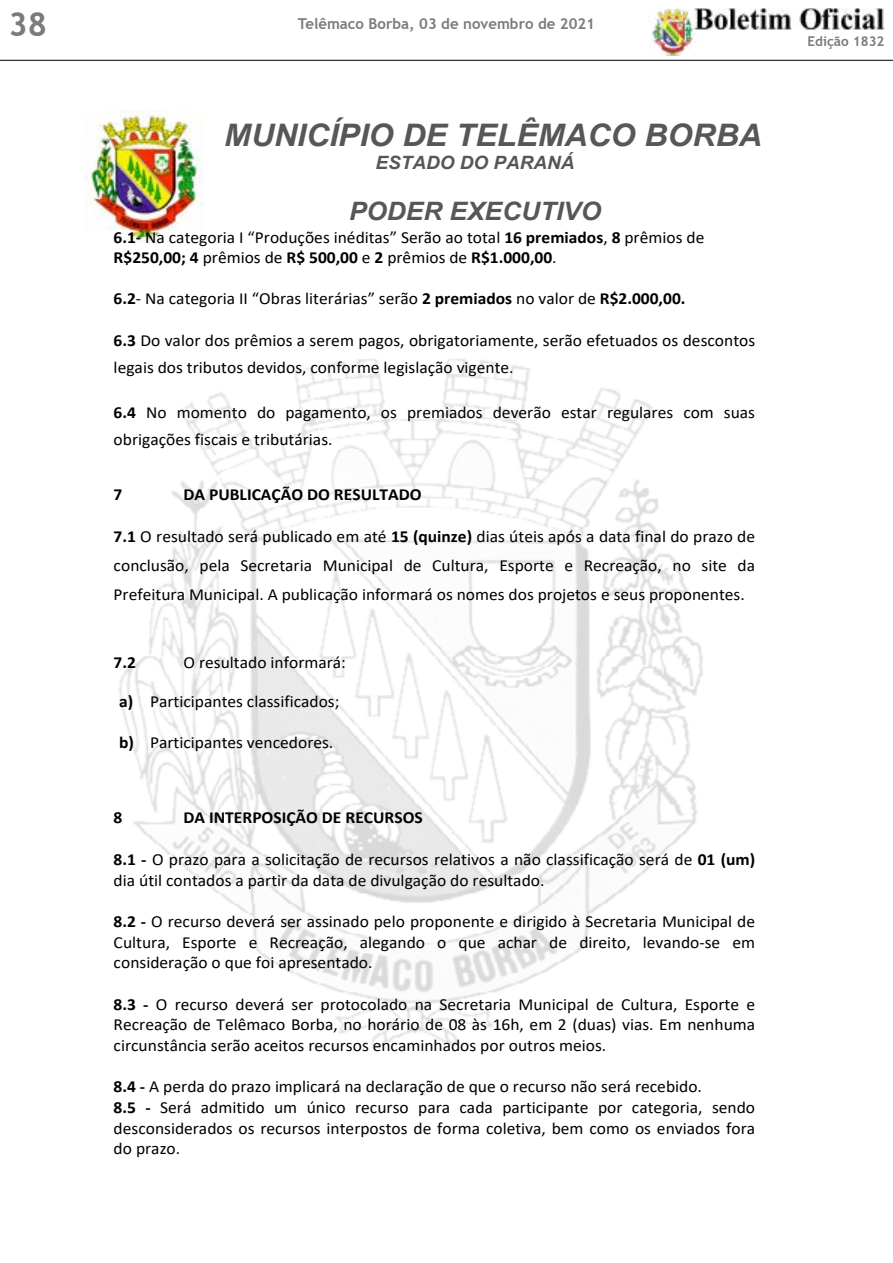
<style>
.page{position:relative;width:893px;height:1263px;background:#fff}
.page>*{position:absolute;margin:0;border:0;box-sizing:border-box;transform-origin:0 0}
.t1{font:700 33px "Trebuchet MS";color:#7c7b7b}
.t2{font:italic 700 31.05px "Arial";color:#575756}
.t3{font:italic 700 25.35px "Arial";color:#575756}
.t4{font:italic 700 18.3px "Arial";color:#575756}
.t5{font:16.95px/20.7px "Calibri";color:#000}
.t6{font:700 16.95px "Calibri";color:#000}
.t7{font:700 15px "Trebuchet MS";color:#7c7b7b}
.t8{font:700 13.5px "Trebuchet MS";color:#7c7b7b}
.s1{font-weight:700}
</style>
<div class="page">
<img style="left:652px;top:9px;width:44px;height:47px">
<img style="left:693px;top:8px;width:191px;height:21px">
<hr style="left:0;top:60px;width:893px;height:1px;background:#000">
<img style="left:85px;top:110px;width:119px;height:132px">
<img style="left:119px;top:359px;width:584px;height:689px">
<h1 class="t1" style="left:9px;top:3px;width:40px">38</h1>
<p class="t7" style="left:298px;top:14px;width:299px">Telêmaco Borba, 03 de novembro de 2021</p>
<h2 class="t2" style="left:224px;top:114px;width:539px">MUNICÍPIO DE TELÊMACO BORBA</h2>
<p class="t4" style="left:376px;top:151px;width:200px">ESTADO DO PARANÁ</p>
<h3 class="t3" style="left:349px;top:194px;width:254px">PODER EXECUTIVO</h3>
<p class="t5" style="left:114px;top:226px;width:592px"><span class="s1">6.1</span>- Na categoria I “Produções inéditas” Serão ao total <span class="s1">16 premiados</span>, <span class="s1">8</span> prêmios de<br><span class="s1">R$250,00; 4</span> prêmios de <span class="s1">R$ 500,00</span> e <span class="s1">2</span> prêmios de <span class="s1">R$1.000,00</span>.</p>
<p class="t5" style="left:114px;top:288px;width:573px"><span class="s1">6.2</span>- Na categoria II “Obras literárias” serão <span class="s1">2 premiados</span> no valor de <span class="s1">R$2.000,00.</span></p>
<p class="t5" style="left:114px;top:326px;width:643px;line-height:27.2px"><span class="s1">6.3</span> Do valor dos prêmios a serem pagos, obrigatoriamente, serão efetuados os descontos legais dos tributos devidos, conforme legislação vigente.</p>
<p class="t5" style="left:114px;top:399px;width:643px;line-height:27.2px"><span class="s1">6.4</span> No momento do pagamento, os premiados deverão estar regulares com suas obrigações fiscais e tributárias.</p>
<p class="t6" style="left:114px;top:482px;width:10px">7</p>
<p class="t6" style="left:184px;top:482px;width:240px">DA PUBLICAÇÃO DO RESULTADO</p>
<p class="t5" style="left:114px;top:521px;width:643px;line-height:29px;text-align:justify"><span class="s1">7.1</span> O resultado será publicado em até <span class="s1">15 (quinze)</span> dias úteis após a data final do prazo de conclusão, pela Secretaria Municipal de Cultura, Esporte e Recreação, no site da Prefeitura Municipal. A publicação informará os nomes dos projetos e seus proponentes.</p>
<p class="t6" style="left:114px;top:650px;width:24px">7.2</p>
<p class="t5" style="left:184px;top:652px;width:164px">O resultado informará:</p>
<p class="t5" style="left:119px;top:690px;width:222px"><span class="s1">a)</span> Participantes classificados;</p>
<p class="t5" style="left:119px;top:732px;width:216px"><span class="s1">b)</span> Participantes vencedores.</p>
<p class="t6" style="left:114px;top:805px;width:10px">8</p>
<p class="t6" style="left:184px;top:805px;width:241px">DA INTERPOSIÇÃO DE RECURSOS</p>
<p class="t5" style="left:114px;top:849px;width:643px"><span class="s1">8.1 -</span> O prazo para a solicitação de recursos relativos a não classificação será de <span class="s1">01 (um) </span>dia útil contados a partir da data de divulgação do resultado.</p>
<p class="t5" style="left:114px;top:911px;width:643px;text-align:justify"><span class="s1">8.2 -</span> O recurso deverá ser assinado pelo proponente e dirigido à Secretaria Municipal de Cultura, Esporte e Recreação, alegando o que achar de direito, levando-se em consideração o que foi apresentado.</p>
<p class="t5" style="left:114px;top:993px;width:643px;text-align:justify"><span class="s1">8.3 -</span> O recurso deverá ser protocolado na Secretaria Municipal de Cultura, Esporte e Recreação de Telêmaco Borba, no horário de 08 às 16h, em 2 (duas) vias. Em nenhuma circunstância serão aceitos recursos encaminhados por outros meios.</p>
<p class="t5" style="left:114px;top:1076px;width:643px"><span class="s1">8.4 -</span> A perda do prazo implicará na declaração de que o recurso não será recebido.<br><span class="s1">8.5 -</span> Será admitido um único recurso para cada participante por categoria, sendo desconsiderados os recursos interpostos de forma coletiva, bem como os enviados fora do prazo.</p>
<p class="t8" style="left:807px;top:33px;width:79px">Edição 1832</p>
</div>
